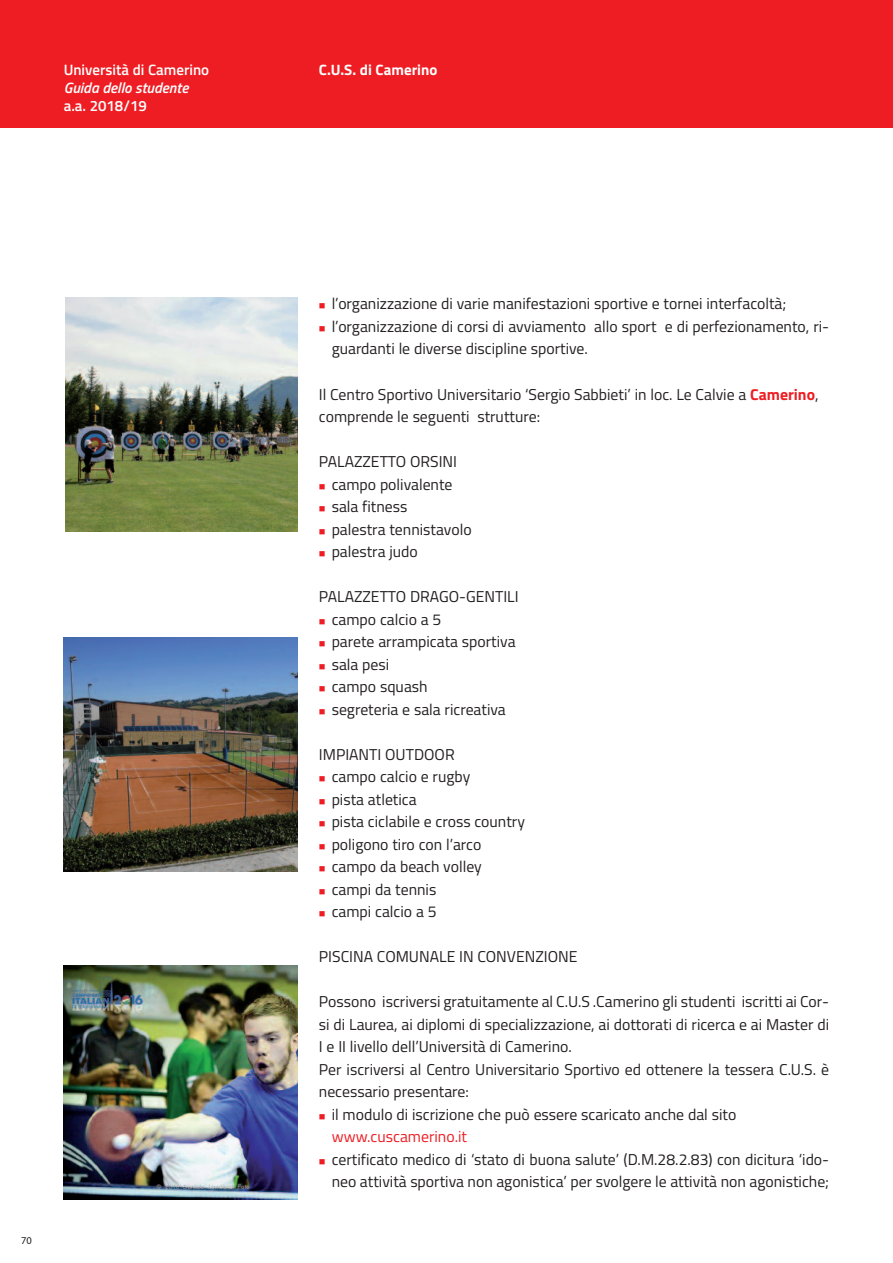
<style>
.page{position:relative;width:893px;height:1263px;background:#fff}
.page>*{position:absolute;margin:0;border:0;box-sizing:border-box;transform-origin:0 0}
.t1{font:15.75px/22.5px "Titillium";color:#231f20}
.t2{font:600 15px "Titillium";color:#fff}
.t3{font:700 15px "Titillium";color:#fff}
.t4{font:italic 600 15px "Titillium";color:#fff}
.t5{font:10.5px "Myriad";color:#231f20}
.s1{color:#ee1d23}
.s2{font-weight:700;color:#ee1d23}
</style>
<div class="page">
<img style="left:65px;top:298px;width:233px;height:233px">
<img style="left:64px;top:965px;width:234px;height:234px">
<div style="left:0;top:0;width:893px;height:128px;background:#ee1d23"></div>
<img style="left:64px;top:638px;width:234px;height:234px">
<p class="t2" style="left:64px;top:64px;width:147px">Università di Camerino</p>
<p class="t3" style="left:327px;top:65px;width:101px">US di Camerino</p>
<p class="t4" style="left:64px;top:82px;width:126px">Guida dello studente</p>
<p class="t2" style="left:64px;top:100px;width:85px">a.a. 2018/19</p>
<p class="t3" style="left:319px;top:65px;width:120px">C.U.S. di Camerino</p>
<p class="t2" style="left:115px;top:100px;width:33px">7 8</p>
<p class="t5" style="left:21px;top:1237px;width:12px">70</p>
<p class="t1" style="left:319px;top:294px;width:469px"><span class="s1">■</span> l’organizzazione di varie manifestazioni sportive e tornei interfacoltà;</p>
<p class="t1" style="left:332px;top:317px;width:499px;text-indent:-13px"><span class="s1">■</span> l’organizzazione di corsi di avviamento allo sport e di perfezionamento, ri&shy;guardanti le diverse discipline sportive.</p>
<p class="t1" style="left:319px;top:384px;width:501px">Il Centro Sportivo Universitario ‘Sergio Sabbieti’ in loc. Le Calvie a <span class="s2">Camerino</span>, comprende le seguenti strutture:</p>
<p class="t1" style="left:319px;top:452px;width:140px">PALAZZETTO ORSINI</p>
<p class="t1" style="left:319px;top:474px;width:135px"><span class="s1">■</span> campo polivalente</p>
<p class="t1" style="left:319px;top:497px;width:90px"><span class="s1">■</span> sala fitness</p>
<p class="t1" style="left:319px;top:519px;width:154px"><span class="s1">■</span> palestra tennistavolo</p>
<p class="t1" style="left:319px;top:542px;width:100px"><span class="s1">■</span> palestra judo</p>
<p class="t1" style="left:319px;top:587px;width:201px">PALAZZETTO DRAGO-GENTILI</p>
<p class="t1" style="left:319px;top:609px;width:124px"><span class="s1">■</span> campo calcio a 5</p>
<p class="t1" style="left:319px;top:632px;width:198px"><span class="s1">■</span> parete arrampicata sportiva</p>
<p class="t1" style="left:319px;top:654px;width:72px"><span class="s1">■</span> sala pesi</p>
<p class="t1" style="left:319px;top:677px;width:110px"><span class="s1">■</span> campo squash</p>
<p class="t1" style="left:319px;top:699px;width:188px"><span class="s1">■</span> segreteria e sala ricreativa</p>
<p class="t1" style="left:319px;top:744px;width:137px">IMPIANTI OUTDOOR</p>
<p class="t1" style="left:319px;top:767px;width:153px"><span class="s1">■</span> campo calcio e rugby</p>
<p class="t1" style="left:319px;top:789px;width:99px"><span class="s1">■</span> pista atletica</p>
<p class="t1" style="left:319px;top:812px;width:208px"><span class="s1">■</span> pista ciclabile e cross country</p>
<p class="t1" style="left:319px;top:834px;width:164px"><span class="s1">■</span> poligono tiro con l’arco</p>
<p class="t1" style="left:319px;top:857px;width:164px"><span class="s1">■</span> campo da beach volley</p>
<p class="t1" style="left:319px;top:879px;width:119px"><span class="s1">■</span> campi da tennis</p>
<p class="t1" style="left:319px;top:902px;width:119px"><span class="s1">■</span> campi calcio a 5</p>
<p class="t1" style="left:319px;top:947px;width:260px">PISCINA COMUNALE IN CONVENZIONE</p>
<p class="t1" style="left:319px;top:992px;width:512px">Possono iscriversi gratuitamente al C.U.S .Camerino gli studenti iscritti ai Cor&shy;si di Laurea, ai diplomi di specializzazione, ai dottorati di ricerca e ai Master di I e II livello dell’Università di Camerino.<br>Per iscriversi al Centro Universitario Sportivo ed ottenere la tessera C.U.S. è necessario presentare:</p>
<p class="t1" style="left:332px;top:1104px;width:406px;text-indent:-13px"><span class="s1">■</span> il modulo di iscrizione che può essere scaricato anche dal sito <span class="s1">www.cuscamerino.it</span></p>
<p class="t1" style="left:319px;top:1149px;width:512px;text-align:right"><span class="s1">■</span> certificato medico di ‘stato di buona salute’ (D.M.28.2.83) con dicitura ‘ido&shy;neo attività sportiva non agonistica’ per svolgere le attività non agonistiche;</p>
</div>
